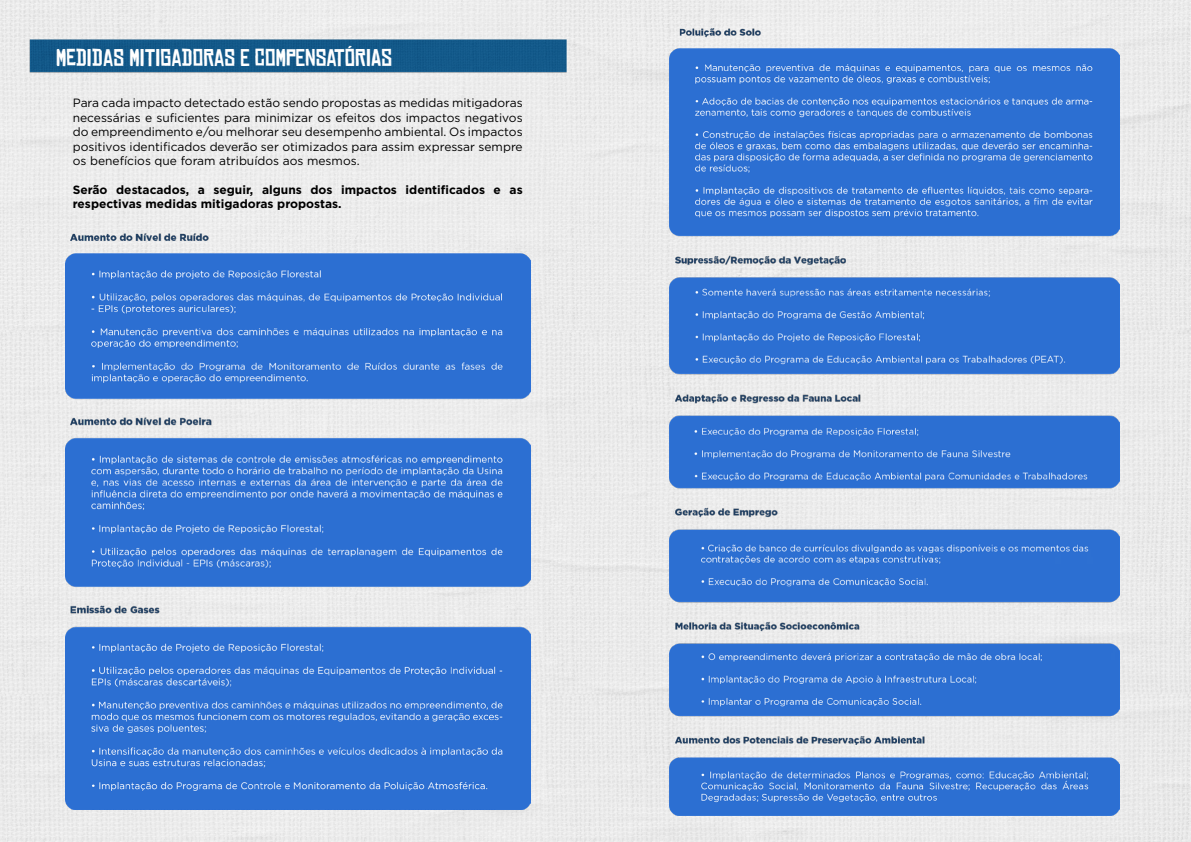
<style>
.page{position:relative;width:1191px;height:842px;background:#ebebeb}
.page>*{position:absolute;margin:0;border:0;box-sizing:border-box;transform-origin:0 0}
.t1{font:23px "Chinese Rocks Rg";color:#fff}
.t2{font:12px/14.4px "Gotham";color:#000;text-align:justify}
.t3{font:700 12px/14.4px "Gotham";color:#000}
</style>
<div class="page">
<img style="left:0;top:26px;width:595px;height:60px">
<img style="left:65px;top:233px;width:465px;height:577px">
<img style="left:669px;top:28px;width:450px;height:788px">
<h1 class="t1" style="left:56px;top:46px;width:337px">MEDIDAS MITIGADORAS E COMPENSATÓRIAS</h1>
<p class="t2" style="left:73px;top:96px;width:451px">Para cada impacto detectado estão sendo propostas as medidas mitigadoras necessárias e suficientes para minimizar os efeitos dos impactos negativos do empreendimento e/ou melhorar seu desempenho ambiental. Os impactos positivos identificados deverão ser otimizados para assim expressar sempre os benefícios que foram atribuídos aos mesmos.</p>
<p class="t3" style="left:73px;top:182px;width:451px">Serão destacados, a seguir, alguns dos impactos identificados e as respectivas medidas mitigadoras propostas.</p>
</div>
